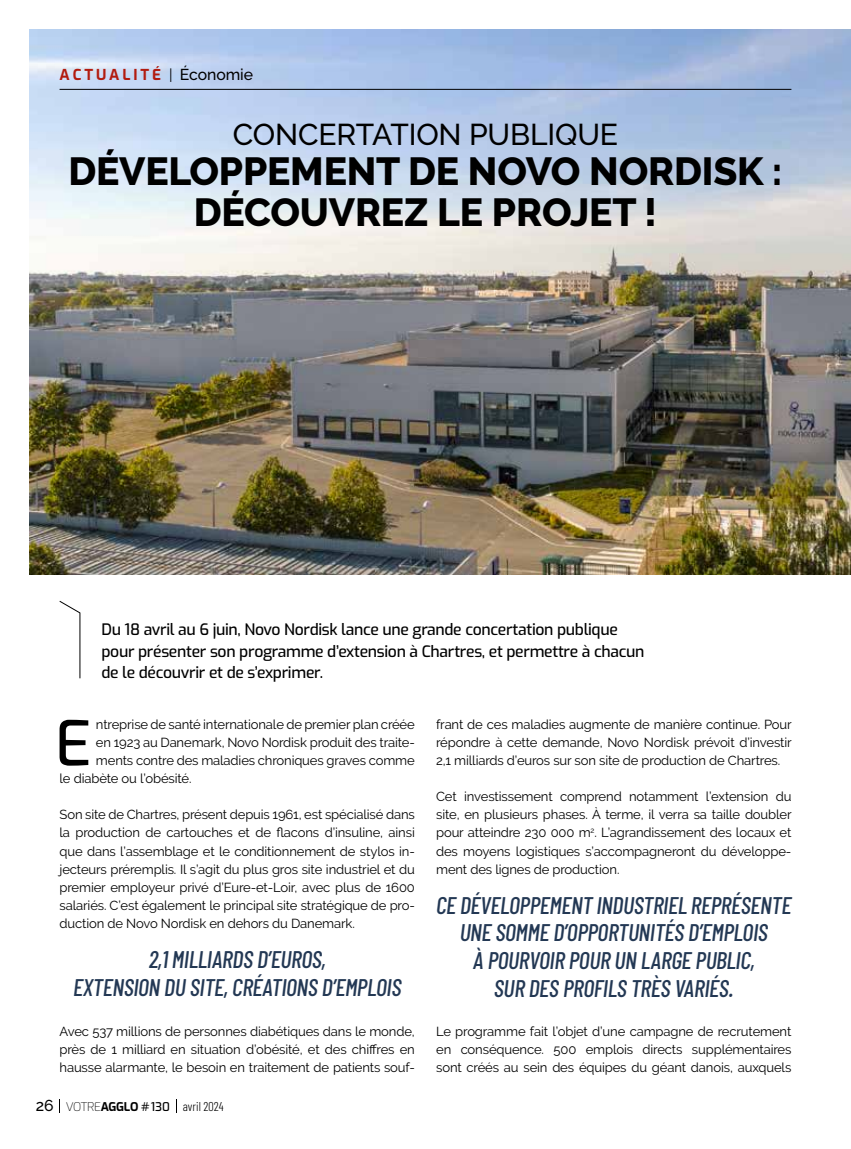
<style>
.page{position:relative;width:851px;height:1149px;background:#fff}
.page>*{position:absolute;margin:0;border:0;box-sizing:border-box;transform-origin:0 0}
.t1{font:500 61.95px "Exo";color:#000}
.t2{font:800 39px/40.5px "Raleway";letter-spacing:-.005em;color:#000;text-align:center}
.t3{font:500 30px "Raleway";letter-spacing:-.005em;color:#000}
.t4{font:italic 500 24px/27.9px "Barlow Condensed";letter-spacing:-.015em;color:#233854;text-align:center}
.t5{font:500 15.75px/21.8px "Exo";letter-spacing:-.02em;color:#000}
.t6{font:700 15px "Exo";letter-spacing:.2em;color:#b21b0f}
.t7{font:13.05px/18px "Raleway";letter-spacing:-.01em;color:#000;text-align:justify}
.t8{font:300 12.75px "Barlow Condensed";color:#000}
.s1{font-family:"Raleway";font-weight:400;color:#000}
.s2{font-family:"Raleway";font-weight:500;font-size:15.75px;color:#000}
.s3{font-family:"Raleway";font-weight:500;font-size:15.75px}
.s4{font-family:"Exo";font-weight:200;font-size:12px}
.s5{font-family:"Exo";font-weight:700;font-size:12px}
.s6{font-family:"Exo";font-weight:500;font-size:12px}
</style>
<div class="page">
<img style="left:30px;top:30px;width:820px;height:544px">
<hr style="left:60px;top:89px;width:731px;height:1px;background:#000">
<svg style="left:176px;top:1099px;width:1px;height:13px"></svg>
<svg style="left:59px;top:601px;width:21px;height:77px"></svg>
<p class="t6" style="left:60px;top:64px;width:195px">ACTUALITÉ <span class="s1">|</span> <span class="s2">Économie</span></p>
<h3 class="t3" style="left:233px;top:117px;width:386px">CONCERTATION PUBLIQUE</h3>
<h2 class="t2" style="left:68px;top:151px;width:715px">DÉVELOPPEMENT DE NOVO NORDISK :<br>DÉCOUVREZ LE PROJET !</h2>
<p class="t5" style="left:101px;top:617px;width:544px">Du 18 avril au 6 juin, Novo Nordisk lance une grande concertation publique pour présenter son programme d’extension à Chartres, et permettre à chacun de le découvrir et de s’exprimer.</p>
<h1 class="t1" style="left:55px;top:696px;width:38px">E</h1>
<p class="t7" style="left:96px;top:715px;width:320px">ntreprise de santé internationale de premier plan créée</p>
<p class="t7" style="left:96px;top:733px;width:320px">en 1923 au Danemark, Novo Nordisk produit des traite-</p>
<p class="t7" style="left:96px;top:751px;width:320px">ments contre des maladies chroniques graves comme</p>
<p class="t7" style="left:60px;top:769px;width:133px">le diabète ou l’obésité.</p>
<p class="t7" style="left:60px;top:805px;width:357px">Son site de Chartres, présent depuis 1961, est spécialisé dans la production de cartouches et de flacons d’insuline, ainsi que dans l’assemblage et le conditionnement de stylos in&shy;jecteurs préremplis. Il s’agit du plus gros site industriel et du premier employeur privé d’Eure-et-Loir, avec plus de 1600 salariés. C’est également le principal site stratégique de pro&shy;duction de Novo Nordisk en dehors du Danemark.</p>
<h3 class="t4" style="left:73px;top:944px;width:330px">2,1 MILLIARDS D’EUROS,<br>EXTENSION DU SITE, CRÉATIONS D’EMPLOIS</h3>
<p class="t7" style="left:60px;top:1021px;width:357px">Avec 537 millions de personnes diabétiques dans le monde, près de 1 milliard en situation d’obésité, et des chiffres en hausse alarmante, le besoin en traitement de patients souf-</p>
<p class="t8" style="left:36px;top:1098px;width:189px"><span class="s3">26</span> <span class="s4">VOTRE</span><span class="s5">AGGLO</span> <span class="s6"># 130</span> avril 2024</p>
<p class="t7" style="left:436px;top:715px;width:357px">frant de ces maladies augmente de manière continue. Pour répondre à cette demande, Novo Nordisk prévoit d’investir 2,1 milliards d’euros sur son site de production de Chartres.</p>
<p class="t7" style="left:436px;top:787px;width:357px">Cet investissement comprend notamment l’extension du site, en plusieurs phases. À terme, il verra sa taille doubler pour atteindre 230 000 m<sup>2</sup>. L’agrandissement des locaux et des moyens logistiques s’accompagneront du développe&shy;ment des lignes de production.</p>
<h3 class="t4" style="left:436px;top:890px;width:357px">CE DÉVELOPPEMENT INDUSTRIEL REPRÉSENTE UNE SOMME D’OPPORTUNITÉS D’EMPLOIS<br>À POURVOIR POUR UN LARGE PUBLIC,<br>SUR DES PROFILS TRÈS VARIÉS.</h3>
<p class="t7" style="left:436px;top:1021px;width:357px">Le programme fait l’objet d’une campagne de recrutement en conséquence. 500 emplois directs supplémentaires sont créés au sein des équipes du géant danois, auxquels</p>
</div>
